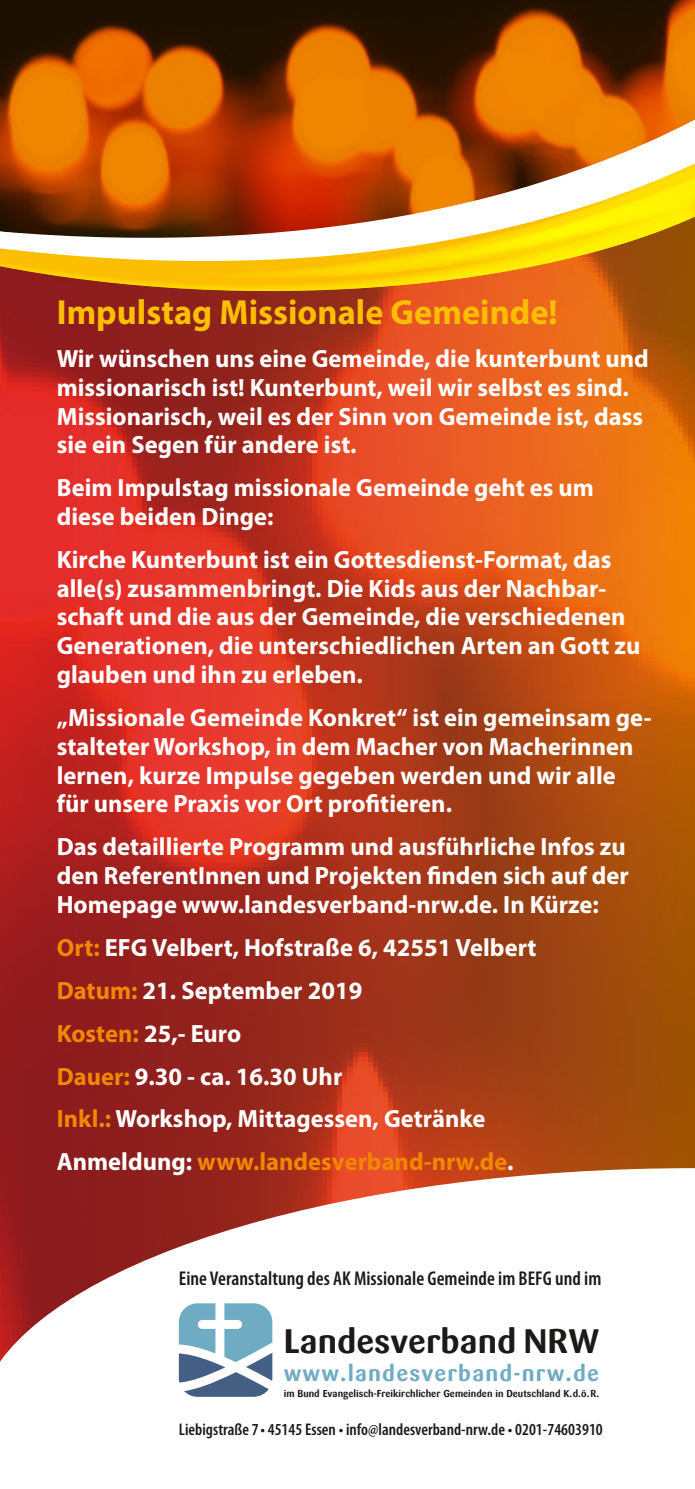
<style>
.page{position:relative;width:695px;height:1489px;background:#fff}
.page>*{position:absolute;margin:0;border:0;box-sizing:border-box;transform-origin:0 0}
.Absatzformat_1{font:700 35px "Myriad Pro";color:#fcbe00}
.t1{font:700 33.75px "Sari";color:#1b1a19}
.Absatzformat_1-2{font:700 25px/28.8px "Myriad Pro";color:#fff}
.Absatzformat_1-3{font:700 25px "Myriad Pro";color:#f18700}
.t2{font:700 22.5px "Sari";letter-spacing:.05em;color:#6fabc2}
.Absatzformat_1-4{font:600 condensed 20px "Myriad Pro";color:#1b1a19}
.Absatzformat_1-5{font:600 condensed 17px "Myriad Pro";color:#1b1a19}
.t3{font:700 10px "Sari";color:#1b1a19;scale:.96 1}
.s1{color:#f18700}
.s2{color:#fff}
</style>
<div class="page">
<img style="left:0;top:0;width:694px;height:119px">
<img style="left:0;top:316px;width:694px;height:852px">
<svg style="left:0;top:119px;width:694px;height:41px;background:#d96c0f"></svg>
<svg style="left:0;top:160px;width:694px;height:156px;background:#ce5f12"></svg>
<svg style="left:0;top:184px;width:694px;height:131px;background:#b65c22"></svg>
<svg style="left:140px;top:164px;width:554px;height:117px"></svg>
<svg style="left:403px;top:174px;width:291px;height:93px"></svg>
<svg style="left:0;top:1168px;width:694px;height:229px"></svg>
<svg style="left:179px;top:1303px;width:93px;height:93px"></svg>
<p class="Absatzformat_1" style="left:57px;top:289px;width:502px">Impulstag Missionale Gemeinde!</p>
<p class="Absatzformat_1-2" style="left:57px;top:343px;width:593px">Wir wünschen uns eine Gemeinde, die kunterbunt und missionarisch ist! Kunterbunt, weil wir selbst es sind.<br>Missionarisch, weil es der Sinn von Gemeinde ist, dass sie ein Segen für andere ist.</p>
<p class="Absatzformat_1-2" style="left:57px;top:472px;width:538px">Beim Impulstag missionale Gemeinde geht es um diese beiden Dinge:</p>
<p class="Absatzformat_1-2" style="left:57px;top:544px;width:585px">Kirche Kunterbunt ist ein Gottesdienst-Format, das alle(s) zusammenbringt. Die Kids aus der Nachbar&shy;schaft und die aus der Gemeinde, die verschiedenen Generationen, die unterschiedlichen Arten an Gott zu glauben und ihn zu erleben.</p>
<p class="Absatzformat_1-2" style="left:57px;top:702px;width:596px">„Missionale Gemeinde Konkret“ ist ein gemeinsam ge&shy;stalteter Workshop, in dem Macher von Macherinnen lernen, kurze Impulse gegeben werden und wir alle für unsere Praxis vor Ort profitieren.</p>
<p class="Absatzformat_1-2" style="left:57px;top:831px;width:573px;text-align:justify">Das detaillierte Programm und ausführliche Infos zu den ReferentInnen und Projekten finden sich auf der Homepage www.landesverband-nrw.de. In Kürze:</p>
<p class="Absatzformat_1-2" style="left:57px;top:932px;width:481px"><span class="s1">Ort:</span> EFG Velbert, Hofstraße 6, 42551 Velbert</p>
<p class="Absatzformat_1-2" style="left:57px;top:974px;width:307px"><span class="s1">Datum:</span> 21. September 2019</p>
<p class="Absatzformat_1-2" style="left:57px;top:1017px;width:186px"><span class="s1">Kosten:</span> 25,- Euro</p>
<p class="Absatzformat_1-2" style="left:57px;top:1060px;width:287px"><span class="s1">Dauer:</span> 9.30 - ca. 16.30 Uhr</p>
<p class="Absatzformat_1-2" style="left:57px;top:1103px;width:430px"><span class="s1">Inkl.:</span> Workshop, Mittagessen, Getränke</p>
<p class="Absatzformat_1-3" style="left:57px;top:1145px;width:458px"><span class="s2">Anmeldung:</span> www.landesverband-nrw.de<span class="s2">.</span></p>
<p class="Absatzformat_1-4" style="left:179px;top:1265px;width:424px">Eine Veranstaltung des AK Missionale Gemeinde im BEFG und im</p>
<p class="t1" style="left:284px;top:1320px;width:317px">Landesverband NRW</p>
<p class="t2" style="left:284px;top:1358px;width:317px">www.landesverband-nrw.de</p>
<p class="t3" style="left:284px;top:1387px;width:330px">im Bund Evangelisch-Freikirchlicher Gemeinden in Deutschland K. d. ö. R.</p>
<p class="Absatzformat_1-5" style="left:179px;top:1418px;width:425px">Liebigstraße 7• 45145 Essen • info@landesverband-nrw.de • 0201-74603910</p>
</div>
